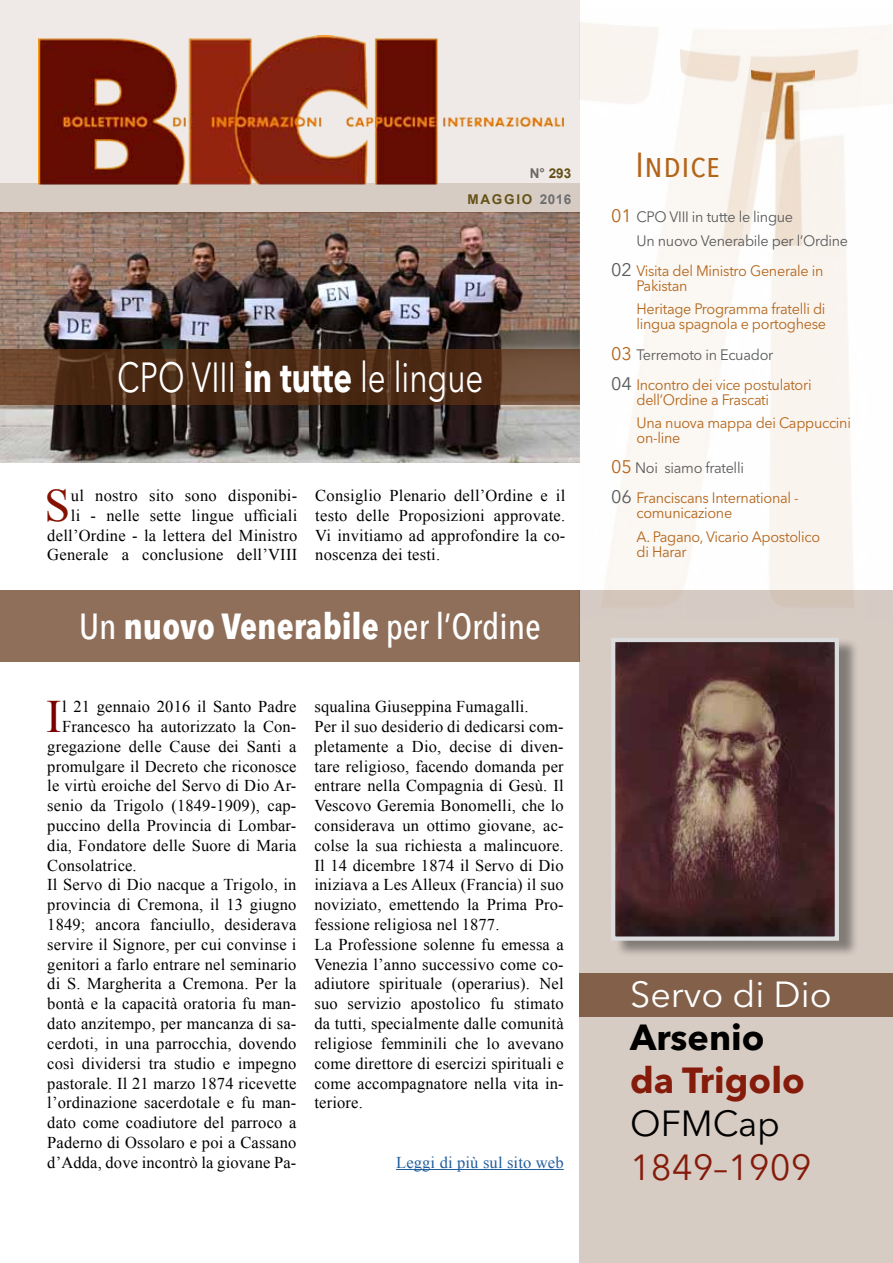
<style>
.page{position:relative;width:893px;height:1263px;background:#fff}
.page>*{position:absolute;margin:0;border:0;box-sizing:border-box;transform-origin:0 0}
.t1{font:46.35px "Times New Roman";color:#7b0000}
.t2{font:46.35px "Times New Roman";color:#841101}
.t3{font:41.7px "Avenir Next LT Pro";color:#fff;scale:.75 1}
.t4{font:700 condensed 36px "Avenir Next LT Pro";color:#fff}
.t5{font:36px "Avenir Next LT Pro";color:#fff}
.t6{font:700 36px "Avenir Next LT Pro";color:#851c0b}
.t7{font:36px "Avenir Next LT Pro";color:#851c0b}
.t8{font:700 36px "Avenir Next LT Pro";color:#000}
.t9{font:36px "Avenir Next LT Pro";color:#000}
.t10{font:condensed 34.5px "Avenir Next LT Pro";color:#b3651a;scale:1.14 1}
.t11{font:16.5px/19.8px "Times New Roman";letter-spacing:.01em;color:#000}
.t12{font:16.5px "Times New Roman";letter-spacing:.01em;color:#215e9e}
.t13{font:15px/30.2px "Avenir Next LT Pro";letter-spacing:-.02em;color:#b3651a;scale:.96 1}
.t14{font:15px/23.5px "Avenir Next LT Pro";letter-spacing:-.02em;color:#58595b;scale:.96 1}
.t15{font:700 13.5px "Arial";letter-spacing:.13em;color:#655217}
.t16{font:700 13.5px "Arial";letter-spacing:.085em;color:#655217}
.s1{color:#6d6e71}
.s2{font-weight:700}
.s3{font-weight:500}
.s4{font-size:18px;color:#b3651a}
.s5{font-size:18px;color:#58595b}
.s6{font-size:18px}
.s7{color:#58595b}
</style>
<div class="page">
<img style="left:0;top:213px;width:580px;height:250px">
<img style="left:680px;top:49px;width:181px;height:207px">
<img style="left:751px;top:70px;width:63px;height:74px">
<div style="left:0;top:183px;width:579px;height:30px;background:#d7ccc4"></div>
<div style="left:579px;top:590px;width:314px;height:673px;background:#d7ccc4"></div>
<div style="left:0;top:0;width:579px;height:183px;background:#efeae7"></div>
<hr style="left:396px;top:1169px;width:168px;height:1px;background:#215e9e">
<img style="left:38px;top:35px;width:526px;height:150px">
<svg style="left:0;top:349px;width:579px;height:56px;fill:#4d2a15"></svg>
<div style="left:0;top:590px;width:580px;height:72px;background:#906f5a"></div>
<div style="left:615px;top:638px;width:244px;height:319px;background:#000;opacity:.4"></div>
<img style="left:616px;top:643px;width:218px;height:293px">
<div style="left:611px;top:638px;width:228px;height:303px;border:4px solid #dbdcde"></div>
<div style="left:580px;top:973px;width:313px;height:44px;background:#836049"></div>
<p class="t16" style="left:530px;top:165px;width:43px"><span class="s1">N°</span> 293</p>
<p class="t15" style="left:467px;top:190px;width:105px">Maggio <span class="s1">2016</span></p>
<h2 class="t3" style="left:117px;top:352px;width:490px">CPO VIII <span class="s2">in tutte</span> le lingue</h2>
<h1 class="t2" style="left:44px;top:474px;width:27px">S</h1>
<p class="t11" style="left:47px;top:485px;width:252px;text-align:right">ul nostro sito sono disponibi-<br>li - nelle sette lingue ufficiali dell’Ordine - la lettera del Ministro Generale a conclusione dell’VIII</p>
<p class="t11" style="left:315px;top:485px;width:252px;text-align:justify">Consiglio Plenario dell’Ordine e il testo delle Proposizioni approvate.<br>Vi invitiamo ad approfondire la co&shy;noscenza dei testi.</p>
<h3 class="t4" style="left:79px;top:604px;width:463px"><span class="s3">Un</span> nuovo Venerabile <span class="s3">per l’Ordine</span></h3>
<h1 class="t1" style="left:46px;top:685px;width:17px">I</h1>
<p class="t11" style="left:62px;top:696px;width:236px">l 21 gennaio 2016 il Santo Padre</p>
<p class="t11" style="left:62px;top:716px;width:236px">Francesco ha autorizzato la Con-</p>
<p class="t11" style="left:47px;top:736px;width:251px">gregazione delle Cause dei Santi a</p>
<p class="t11" style="left:47px;top:756px;width:251px">promulgare il Decreto che riconosce</p>
<p class="t11" style="left:47px;top:776px;width:251px">le virtù eroiche del Servo di Dio Ar-</p>
<p class="t11" style="left:47px;top:795px;width:251px">senio da Trigolo (1849-1909), cap-</p>
<p class="t11" style="left:47px;top:815px;width:251px">puccino della Provincia di Lombar-</p>
<p class="t11" style="left:47px;top:835px;width:251px">dia, Fondatore delle Suore di Maria</p>
<p class="t11" style="left:47px;top:855px;width:91px">Consolatrice.</p>
<p class="t11" style="left:47px;top:875px;width:251px">Il Servo di Dio nacque a Trigolo, in</p>
<p class="t11" style="left:47px;top:894px;width:251px">provincia di Cremona, il 13 giugno</p>
<p class="t11" style="left:47px;top:914px;width:251px">1849; ancora fanciullo, desiderava</p>
<p class="t11" style="left:47px;top:934px;width:251px">servire il Signore, per cui convinse i</p>
<p class="t11" style="left:47px;top:954px;width:251px">genitori a farlo entrare nel seminario</p>
<p class="t11" style="left:47px;top:974px;width:251px">di S. Margherita a Cremona. Per la</p>
<p class="t11" style="left:47px;top:993px;width:251px">bontà e la capacità oratoria fu man-</p>
<p class="t11" style="left:47px;top:1013px;width:251px">dato anzitempo, per mancanza di sa-</p>
<p class="t11" style="left:47px;top:1033px;width:251px">cerdoti, in una parrocchia, dovendo</p>
<p class="t11" style="left:47px;top:1053px;width:251px">così dividersi tra studio e impegno</p>
<p class="t11" style="left:47px;top:1073px;width:251px">pastorale. Il 21 marzo 1874 ricevette</p>
<p class="t11" style="left:47px;top:1092px;width:251px">l’ordinazione sacerdotale e fu man-</p>
<p class="t11" style="left:47px;top:1112px;width:251px">dato come coadiutore del parroco a</p>
<p class="t11" style="left:47px;top:1132px;width:251px">Paderno di Ossolaro e poi a Cassano</p>
<p class="t11" style="left:47px;top:1152px;width:251px">d’Adda, dove incontrò la giovane Pa-</p>
<p class="t11" style="left:314px;top:696px;width:251px">squalina Giuseppina Fumagalli.<br>Per il suo desiderio di dedicarsi com&shy;pletamente a Dio, decise di diven&shy;tare religioso, facendo domanda per entrare nella Compagnia di Gesù. Il Vescovo Geremia Bonomelli, che lo considerava un ottimo giovane, ac&shy;colse la sua richiesta a malincuore.<br>Il 14 dicembre 1874 il Servo di Dio iniziava a Les Alleux (Francia) il suo noviziato, emettendo la Prima Pro&shy;fessione religiosa nel 1877.<br>La Professione solenne fu emessa a Venezia l’anno successivo come co&shy;adiutore spirituale (operarius). Nel suo servizio apostolico fu stimato da tutti, specialmente dalle comunità religiose femminili che lo avevano come direttore di esercizi spirituali e come accompagnatore nella vita in&shy;teriore.</p>
<p class="t12" style="left:396px;top:1151px;width:169px">Leggi di più sul sito web</p>
<h3 class="t10" style="left:635px;top:145px;width:76px">Indice</h3>
<p class="t14" style="left:637px;top:205px;width:222px;text-indent:-26px"><span class="s4">01</span> CPO VIII in tutte le lingue<br>Un nuovo Venerabile per l’Ordine</p>
<p class="t13" style="left:636px;top:263px;width:196px;line-height:15px;text-indent:-25px"><span class="s5">02</span> Visita del Ministro Generale in<br>Pakistan</p>
<p class="t13" style="left:637px;top:302px;width:199px;line-height:15px">Heritage Programma fratelli di lingua spagnola e portoghese</p>
<p class="t13" style="left:611px;top:339px;width:210px"><span class="s6">03</span> <span class="s7">Terremoto in Ecuador<br></span><span class="s5">04</span> Incontro dei vice postulatori</p>
<p class="t13" style="left:636px;top:388px;width:225px;line-height:23.5px">dell’Ordine a Frascati<br>Una nuova mappa dei Cappuccini</p>
<p class="t13" style="left:611px;top:423px;width:197px;text-indent:25px">on-line<br><span class="s6">05</span> <span class="s7">Noi siamo fratelli<br></span><span class="s5">06</span> Franciscans International -</p>
<p class="t13" style="left:636px;top:501px;width:193px;line-height:23.5px">comunicazione<br>A. Pagano, Vicario Apostolico</p>
<p class="t13" style="left:637px;top:536px;width:54px">di Harar</p>
<h3 class="t5" style="left:630px;top:973px;width:203px">Servo di Dio</h3>
<h3 class="t8" style="left:630px;top:1015px;width:136px">Arsenio</h3>
<h3 class="t6" style="left:630px;top:1058px;width:176px">da Trigolo</h3>
<h3 class="t9" style="left:630px;top:1102px;width:152px">OFMCap</h3>
<h3 class="t7" style="left:630px;top:1145px;width:183px">1849–1909</h3>
</div>
